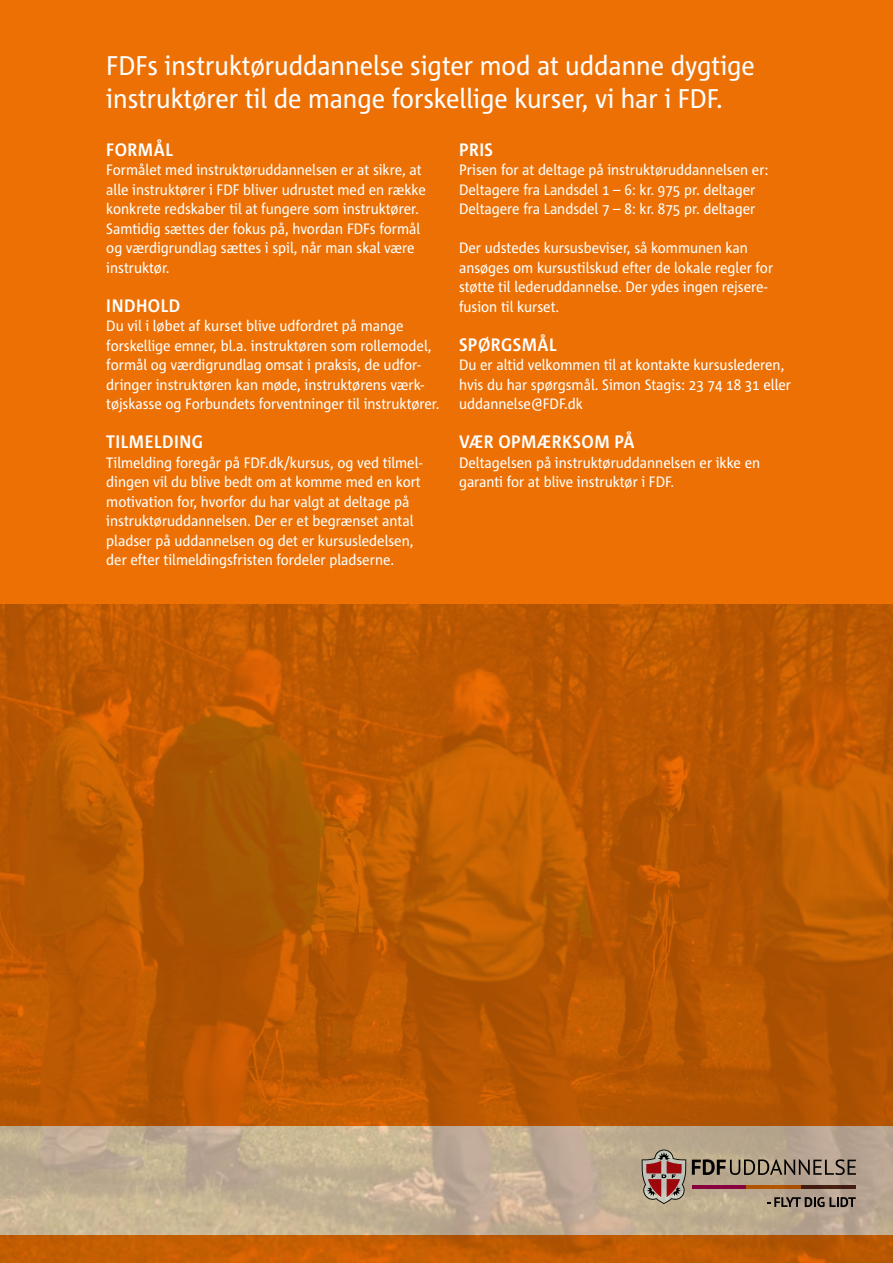
<style>
.page{position:relative;width:893px;height:1263px;background:#ed7004}
.page>*{position:absolute;margin:0;border:0;box-sizing:border-box;transform-origin:0 0}
.t1{font:27px/33px "Corpid C1 s S Cd";color:#fff}
.t2{font:700 18px "Corpid C1 s S Cd";color:#fff}
.t3{font:15px/19.5px "Corpid C1 s S Cd";color:#fff}
</style>
<div class="page">
<img style="left:0;top:605px;width:893px;height:658px">
<h1 class="t1" style="left:106px;top:48px;width:650px">FDFs instruktøruddannelse sigter mod at uddanne dygtige instruktører til de mange forskellige kurser, vi har i FDF.</h1>
<p class="t2" style="left:106px;top:138px;width:69px">FORMÅL</p>
<p class="t3" style="left:106px;top:160px;width:321px">Formålet med instruktøruddannelsen er at sikre, at alle instruktører i FDF bliver udrustet med en række konkrete redskaber til at fungere som instruktører.<br>Samtidig sættes der fokus på, hvordan FDFs formål og værdigrundlag sættes i spil, når man skal være instruktør.</p>
<p class="t2" style="left:106px;top:294px;width:76px">INDHOLD</p>
<p class="t3" style="left:106px;top:316px;width:335px">Du vil i løbet af kurset blive udfordret på mange forskellige emner, bl.a. instruktøren som rollemodel, formål og værdigrundlag omsat i praksis, de udfor&shy;dringer instruktøren kan møde, instruktørens værk&shy;tøjskasse og Forbundets forventninger til instruktører.</p>
<p class="t2" style="left:106px;top:431px;width:99px">TILMELDING</p>
<p class="t3" style="left:106px;top:452px;width:318px">Tilmelding foregår på FDF.dk/kursus, og ved tilmel&shy;dingen vil du blive bedt om at komme med en kort motivation for, hvorfor du har valgt at deltage på instruktøruddannelsen. Der er et begrænset antal pladser på uddannelsen og det er kursusledelsen, der efter tilmeldingsfristen fordeler pladserne.</p>
<p class="t2" style="left:459px;top:138px;width:36px">PRIS</p>
<p class="t3" style="left:459px;top:160px;width:311px">Prisen for at deltage på instruktøruddannelsen er:<br>Deltagere fra Landsdel 1 – 6: kr. 975 pr. deltager<br>Deltagere fra Landsdel 7 – 8: kr. 875 pr. deltager</p>
<p class="t3" style="left:459px;top:238px;width:316px">Der udstedes kursusbeviser, så kommunen kan ansøges om kursustilskud efter de lokale regler for støtte til lederuddannelse. Der ydes ingen rejsere&shy;fusion til kurset.</p>
<p class="t2" style="left:459px;top:333px;width:100px">SPØRGSMÅL</p>
<p class="t3" style="left:459px;top:355px;width:333px">Du er altid velkommen til at kontakte kursuslederen, hvis du har spørgsmål. Simon Stagis: 23 74 18 31 eller uddannelse@FDF.dk</p>
<p class="t2" style="left:459px;top:431px;width:178px">VÆR OPMÆRKSOM PÅ</p>
<p class="t3" style="left:459px;top:452px;width:303px">Deltagelsen på instruktøruddannelsen er ikke en garanti for at blive instruktør i FDF.</p>
</div>
